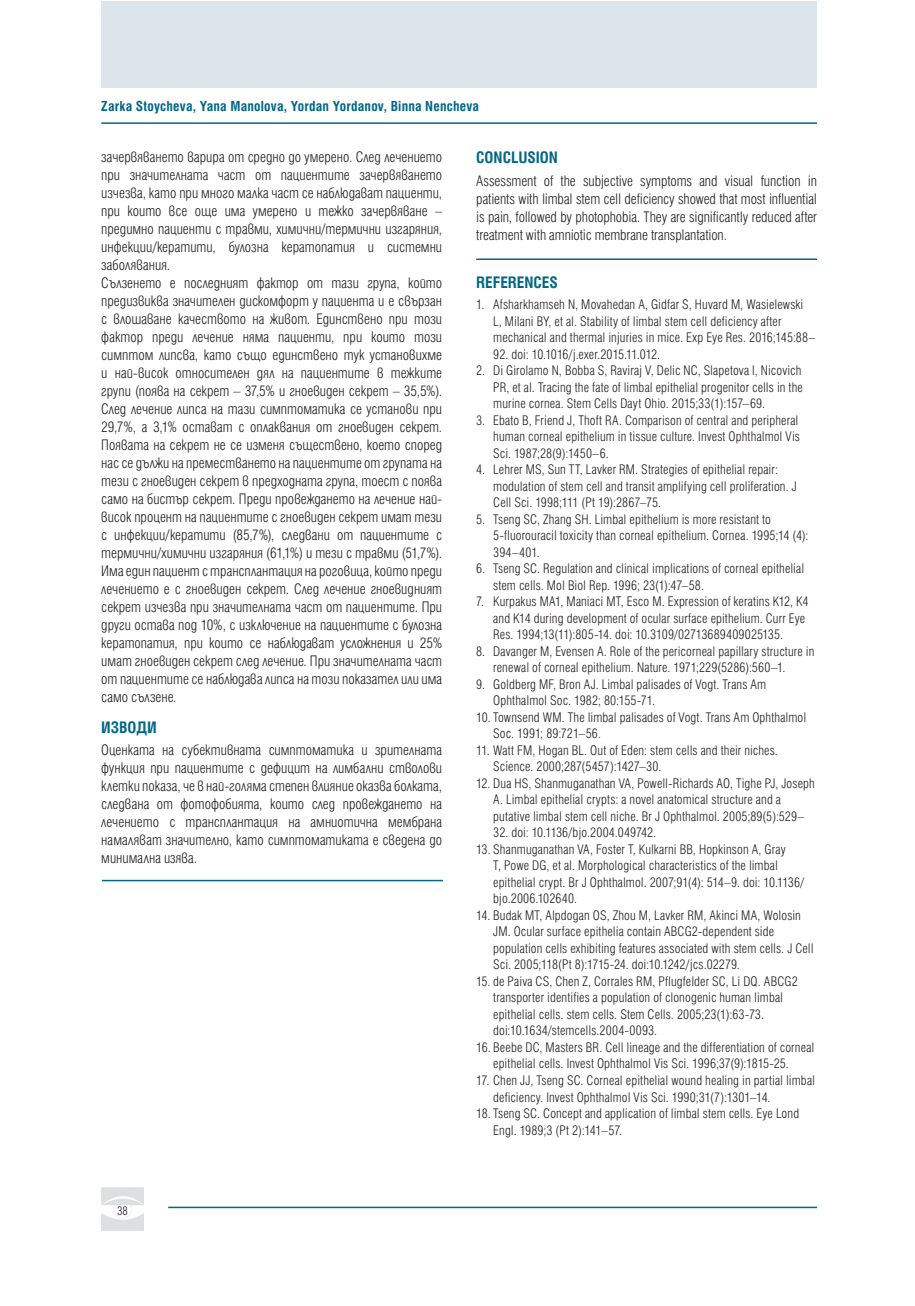
<style>
.page{position:relative;width:915px;height:1306px;background:#fff}
.page>*{position:absolute;margin:0;border:0;box-sizing:border-box;transform-origin:0 0}
.t1{font:700 condensed 18px "Helen Bg";color:#016785}
.t2{font:300 condensed 16.5px/18px "Helen Bg";color:#231f20;text-align:justify}
.t3{font:700 condensed 15.75px "Helen Bg";letter-spacing:.015em;color:#016785}
.t4{font:300 condensed 15px/16.5px "Helen Bg";letter-spacing:.01em;color:#231f20}
.t5{font:300 condensed 13.5px "Helen Bg";color:#231f20}
</style>
<div class="page">
<img style="left:101px;top:1187px;width:43px;height:43px">
<hr style="left:168px;top:1206px;width:648px;height:2px;background:#016785">
<hr style="left:101px;top:122px;width:715px;height:2px;background:#016785">
<div style="left:101px;top:1px;width:715px;height:87px;background:#dce5ec"></div>
<hr style="left:102px;top:879px;width:341px;height:2px;background:#016785">
<hr style="left:476px;top:258px;width:340px;height:2px;background:#016785">
<p class="t3" style="left:101px;top:97px;width:379px">Zarka Stoycheva, Yana Manolova, Yordan Yordanov, Binna Nencheva</p>
<p class="t2" style="left:101px;top:147px;width:342px;text-align:left">зачервяването варира от средно до умерено. След лечението при значителната част от пациентите зачервяването изчезва, като при много малка част се наблюдават пациенти, при които все още има умерено и тежко зачервяване – предимно пациенти с травми, химични/термични изгаряния, инфекции/кератити, булозна кератопатия и системни заболявания.<br>Сълзенето е последният фактор от тази група, който предизвиква значителен дискомфорт у пациента и е свързан с влошаване качеството на живот. Единствено при този фактор преди лечение няма пациенти, при които този симптом липсва, като също единствено тук установихме и най-висок относителен дял на пациентите в тежките групи (поява на секрет – 37,5% и гноевиден секрет – 35,5%).<br>След лечение липса на тази симптоматика се установи при 29,7%, а 3,1% остават с оплаквания от гноевиден секрет.<br>Появата на секрет не се изменя съществено, което според нас се дължи на преместването на пациентите от групата на тези с гноевиден секрет в предходната група, тоест с поява само на бистър секрет. Преди провеждането на лечение най&shy;висок процент на пациентите с гноевиден секрет имат тези с инфекции/кератити (85,7%), следвани от пациентите с термични/химични изгаряния (61,1%) и тези с травми (51,7%).<br>Има един пациент с трансплантация на роговица, който преди лечението е с гноевиден секрет. След лечение гноевидният секрет изчезва при значителната част от пациентите. При други остава под 10%, с изключение на пациентите с булозна кератопатия, при които се наблюдават усложнения и 25% имат гноевиден секрет след лечение. При значителната част от пациентите се наблюдава липса на този показател или има само сълзене.</p>
<p class="t1" style="left:101px;top:717px;width:57px">ИЗВОДИ</p>
<p class="t2" style="left:101px;top:740px;width:342px">Оценката на субективната симптоматика и зрителната функция при пациентите с дефицит на лимбални стволови клетки показа, че в най-голяма степен влияние оказва болката, следвана от фотофобията, които след провеждането на лечението с трансплантация на амниотична мембрана намаляват значително, като симптоматиката е сведена до минимална изява.</p>
<p class="t1" style="left:476px;top:147px;width:83px">CONCLUSION</p>
<p class="t2" style="left:476px;top:171px;width:342px">Assessment of the subjective symptoms and visual function in patients with limbal stem cell deficiency showed that most influential is pain, followed by photophobia. They are significantly reduced after treatment with amniotic membrane transplantation.</p>
<p class="t1" style="left:476px;top:272px;width:83px">REFERENCES</p>
<p class="t4" style="left:493px;top:296px;width:323px;text-indent:-17px">1. Afsharkhamseh N, Movahedan A, Gidfar S, Huvard M, Wasielewski<br>L, Milani BY, et al. Stability of limbal stem cell deficiency after mechanical and thermal injuries in mice. Exp Eye Res. 2016;145:88–</p>
<p class="t4" style="left:493px;top:345px;width:168px">92. doi: 10.1016/j.exer.2015.11.012.</p>
<p class="t4" style="left:493px;top:362px;width:311px;text-align:justify;text-indent:-17px">2. Di Girolamo N, Bobba S, Raviraj V, Delic NC, Slapetova I, Nicovich PR, et al. Tracing the fate of limbal epithelial progenitor cells in the murine cornea. Stem Cells Dayt Ohio. 2015;33(1):157–69.</p>
<p class="t4" style="left:493px;top:411px;width:308px;text-align:justify;text-indent:-17px">3. Ebato B, Friend J, Thoft RA. Comparison of central and peripheral human corneal epithelium in tissue culture. Invest Ophthalmol Vis Sci. 1987;28(9):1450–6.</p>
<p class="t4" style="left:493px;top:461px;width:305px;text-indent:-17px">4. Lehrer MS, Sun TT, Lavker RM. Strategies of epithelial repair: modulation of stem cell and transit amplifying cell proliferation. J<br>Cell Sci. 1998;111 (Pt 19):2867–75.</p>
<p class="t4" style="left:493px;top:510px;width:317px;text-indent:-17px">5. Tseng SC, Zhang SH. Limbal epithelium is more resistant to<br>5-fluorouracil toxicity than corneal epithelium. Cornea. 1995;14 (4):<br>394–401.</p>
<p class="t4" style="left:493px;top:560px;width:312px;text-indent:-17px">6. Tseng SC. Regulation and clinical implications of corneal epithelial stem cells. Mol Biol Rep. 1996; 23(1):47–58.</p>
<p class="t4" style="left:493px;top:593px;width:317px;text-indent:-17px">7. Kurpakus MA1, Maniaci MT, Esco M. Expression of keratins K12, K4 and K14 during development of ocular surface epithelium. Curr Eye<br>Res. 1994;13(11):805-14. doi: 10.3109/02713689409025135.</p>
<p class="t4" style="left:493px;top:642px;width:322px;text-indent:-17px">8. Davanger M, Evensen A. Role of the pericorneal papillary structure in renewal of corneal epithelium. Nature. 1971;229(5286):560–1.</p>
<p class="t4" style="left:493px;top:675px;width:274px;text-indent:-17px">9. Goldberg MF, Bron AJ. Limbal palisades of Vogt. Trans Am<br>Ophthalmol Soc. 1982; 80:155-71.</p>
<p class="t4" style="left:493px;top:708px;width:314px;text-indent:-17px">10. Townsend WM. The limbal palisades of Vogt. Trans Am Ophthalmol<br>Soc. 1991; 89:721–56.</p>
<p class="t4" style="left:493px;top:741px;width:286px;text-indent:-17px">11. Watt FM, Hogan BL. Out of Eden: stem cells and their niches.<br>Science. 2000;287(5457):1427–30.</p>
<p class="t4" style="left:493px;top:774px;width:323px;text-indent:-17px">12. Dua HS, Shanmuganathan VA, Powell-Richards AO, Tighe PJ, Joseph<br>A. Limbal epithelial crypts: a novel anatomical structure and a putative limbal stem cell niche. Br J Ophthalmol. 2005;89(5):529–</p>
<p class="t4" style="left:493px;top:824px;width:164px">32. doi: 10.1136/bjo.2004.049742.</p>
<p class="t4" style="left:493px;top:840px;width:312px;text-indent:-17px">13. Shanmuganathan VA, Foster T, Kulkarni BB, Hopkinson A, Gray<br>T, Powe DG, et al. Morphological characteristics of the limbal epithelial crypt. Br J Ophthalmol. 2007;91(4): 514–9. doi: 10.1136/ bjo.2006.102640.</p>
<p class="t4" style="left:493px;top:906px;width:322px;text-indent:-17px">14. Budak MT, Alpdogan OS, Zhou M, Lavker RM, Akinci MA, Wolosin JM. Ocular surface epithelia contain ABCG2-dependent side population cells exhibiting features associated with stem cells. J Cell Sci. 2005;118(Pt 8):1715-24. doi:10.1242/jcs.02279.</p>
<p class="t4" style="left:493px;top:972px;width:306px;text-indent:-17px">15. de Paiva CS, Chen Z, Corrales RM, Pflugfelder SC, Li DQ. ABCG2 transporter identifies a population of clonogenic human limbal epithelial cells. stem cells. Stem Cells. 2005;23(1):63-73. doi:10.1634/stemcells.2004-0093.</p>
<p class="t4" style="left:476px;top:1038px;width:340px;text-align:center">16. Beebe DC, Masters BR. Cell lineage and the differentiation of corneal epithelial cells. Invest Ophthalmol Vis Sci. 1996;37(9):1815-25.</p>
<p class="t4" style="left:493px;top:1071px;width:323px;text-indent:-17px">17. Chen JJ, Tseng SC. Corneal epithelial wound healing in partial limbal deficiency. Invest Ophthalmol Vis Sci. 1990;31(7):1301–14.</p>
<p class="t4" style="left:493px;top:1104px;width:307px;text-indent:-17px">18. Tseng SC. Concept and application of limbal stem cells. Eye Lond<br>Engl. 1989;3 (Pt 2):141–57.</p>
<p class="t5" style="left:117px;top:1203px;width:12px">38</p>
</div>
